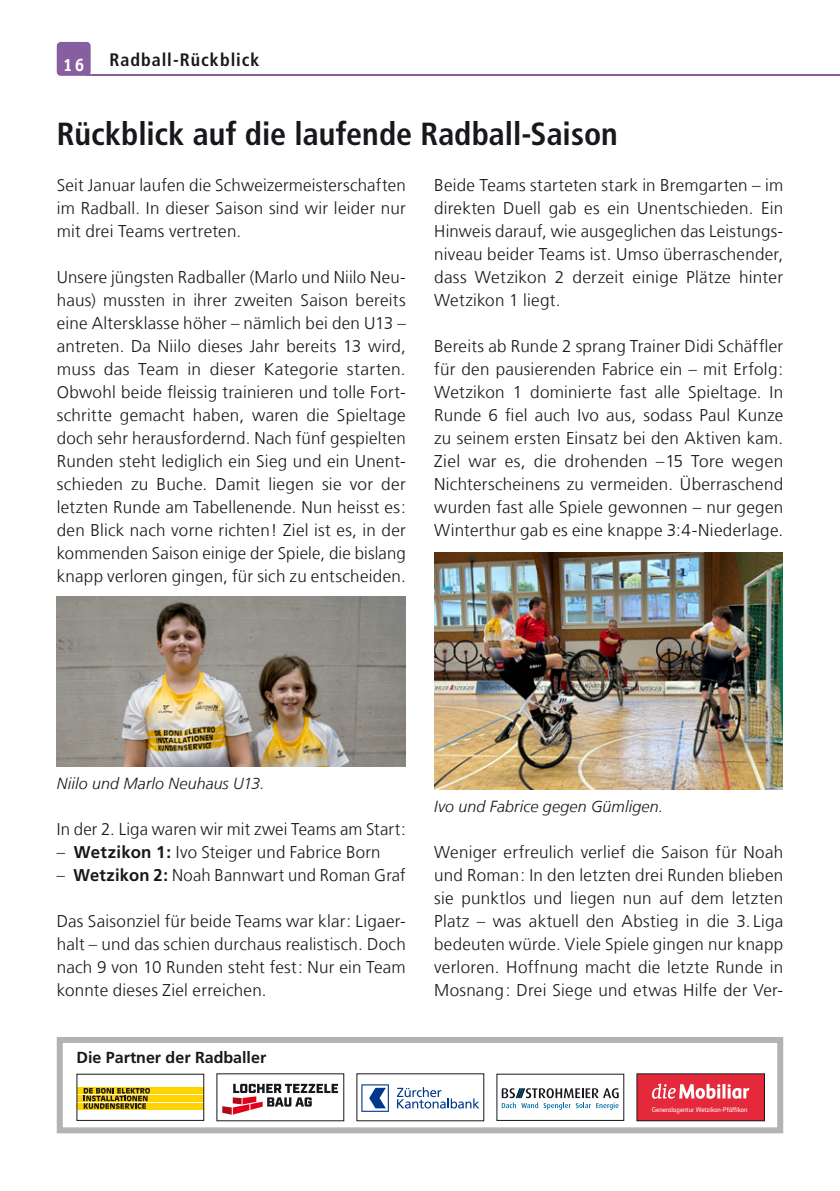
<style>
.page{position:relative;width:840px;height:1191px;background:#fff}
.page>*{position:absolute;margin:0;border:0;box-sizing:border-box;transform-origin:0 0}
.t1{font:700 condensed 32px "Frutiger LT Com";color:#1a171c}
.t2{font:700 condensed 18px "Frutiger LT Com";letter-spacing:.055em;color:#1a171c}
.t3{font:700 18px "Officina Serif Std";color:#fff}
.t4{font:300 17px/23px "Frutiger LT Com";letter-spacing:.015em;color:#1a171c;text-align:justify}
.t5{font:italic 300 16px "Frutiger LT Com";letter-spacing:.01em;color:#1a171c}
.t6{font:700 16px "Frutiger LT Com";color:#1a171c}
.t7{font:6.8px "Mobiliar Realist";color:#fff}
.s1{font-weight:700}
</style>
<div class="page">
<div style="left:57px;top:42px;width:34px;height:34px;background:#875e9f;border-radius:4px"></div>
<hr style="left:86px;top:74px;width:753px;height:2px;background:#875e9f">
<div style="left:57px;top:1037px;width:725px;height:96px;border:6px solid #b1b3b4"></div>
<div style="left:636px;top:1073px;width:128px;height:47px;background:#e4293a"></div>
<hr style="left:722px;top:1083px;width:3px;height:15px;background:#fff">
<svg style="left:727px;top:1084px;width:21px;height:14px"></svg>
<svg style="left:652px;top:1083px;width:68px;height:15px"></svg>
<div style="left:636px;top:1073px;width:128px;height:48px;border:1px solid #1a171c"></div>
<svg style="left:501px;top:1088px;width:117px;height:21px"></svg>
<div style="left:77px;top:1087px;width:127px;height:7px;background:#ffd300"></div>
<div style="left:77px;top:1095px;width:127px;height:6px;background:#ffd300"></div>
<div style="left:77px;top:1102px;width:127px;height:7px;background:#ffd300"></div>
<svg style="left:84px;top:1087px;width:66px;height:22px"></svg>
<svg style="left:361px;top:1084px;width:27px;height:27px"></svg>
<svg style="left:397px;top:1087px;width:82px;height:21px"></svg>
<svg style="left:222px;top:1083px;width:116px;height:31px"></svg>
<img style="left:434px;top:552px;width:348px;height:237px">
<img style="left:57px;top:596px;width:348px;height:170px">
<p class="t3" style="left:63px;top:53px;width:23px">16</p>
<p class="t2" style="left:109px;top:49px;width:152px">Radball-Rückblick</p>
<h1 class="t1" style="left:57px;top:114px;width:562px">Rückblick auf die laufende Radball-Saison</h1>
<p class="t4" style="left:57px;top:173px;width:350px">Seit Januar laufen die Schweizermeisterschaften im Radball. In dieser Saison sind wir leider nur mit drei Teams vertreten.</p>
<p class="t4" style="left:57px;top:265px;width:350px">Unsere jüngsten Radballer (Marlo und Niilo Neu&shy;haus) mussten in ihrer zweiten Saison bereits eine Altersklasse höher – nämlich bei den U13 – antreten. Da Niilo dieses Jahr bereits 13 wird, muss das Team in dieser Kategorie starten.<br>Obwohl beide fleissig trainieren und tolle Fort&shy;schritte gemacht haben, waren die Spieltage doch sehr herausfordernd. Nach fünf gespielten Runden steht lediglich ein Sieg und ein Unent&shy;schieden zu Buche. Damit liegen sie vor der letzten Runde am Tabellenende. Nun heisst es: den Blick nach vorne richten! Ziel ist es, in der kommenden Saison einige der Spiele, die bislang knapp verloren gingen, für sich zu entscheiden.</p>
<p class="t4" style="left:434px;top:173px;width:350px">Beide Teams starteten stark in Bremgarten – im direkten Duell gab es ein Unentschieden. Ein Hinweis darauf, wie ausgeglichen das Leistungs&shy;niveau beider Teams ist. Umso überraschender, dass Wetzikon 2 derzeit einige Plätze hinter Wetzikon 1 liegt.</p>
<p class="t4" style="left:434px;top:334px;width:350px">Bereits ab Runde 2 sprang Trainer Didi Schäffler für den pausierenden Fabrice ein – mit Erfolg:<br>Wetzikon 1 dominierte fast alle Spieltage. In Runde 6 fiel auch Ivo aus, sodass Paul Kunze zu seinem ersten Einsatz bei den Aktiven kam.<br>Ziel war es, die drohenden –15 Tore wegen Nichterscheinens zu vermeiden. Überraschend wurden fast alle Spiele gewonnen – nur gegen Winterthur gab es eine knappe 3:4-Niederlage.</p>
<p class="t5" style="left:57px;top:774px;width:209px">Niilo und Marlo Neuhaus U13.</p>
<p class="t4" style="left:57px;top:817px;width:350px">In der 2. Liga waren wir mit zwei Teams am Start:</p>
<p class="t4" style="left:57px;top:840px;width:325px">– <span class="s1">Wetzikon 1:</span> Ivo Steiger und Fabrice Born</p>
<p class="t4" style="left:57px;top:863px;width:350px">– <span class="s1">Wetzikon 2:</span> Noah Bannwart und Roman Graf</p>
<p class="t4" style="left:57px;top:909px;width:350px">Das Saisonziel für beide Teams war klar: Ligaer&shy;halt – und das schien durchaus realistisch. Doch nach 9 von 10 Runden steht fest: Nur ein Team konnte dieses Ziel erreichen.</p>
<p class="t6" style="left:77px;top:1048px;width:191px">Die Partner der Radballer</p>
<p class="t5" style="left:434px;top:797px;width:230px">Ivo und Fabrice gegen Gümligen.</p>
<p class="t4" style="left:434px;top:840px;width:350px">Weniger erfreulich verlief die Saison für Noah und Roman: In den letzten drei Runden blieben sie punktlos und liegen nun auf dem letzten Platz – was aktuell den Abstieg in die 3. Liga bedeuten würde. Viele Spiele gingen nur knapp verloren. Hoffnung macht die letzte Runde in Mosnang: Drei Siege und etwas Hilfe der Ver-</p>
<p class="t7" style="left:651px;top:1106px;width:97px">Generalagentur Wetzikon-Pfäffikon</p>
</div>
